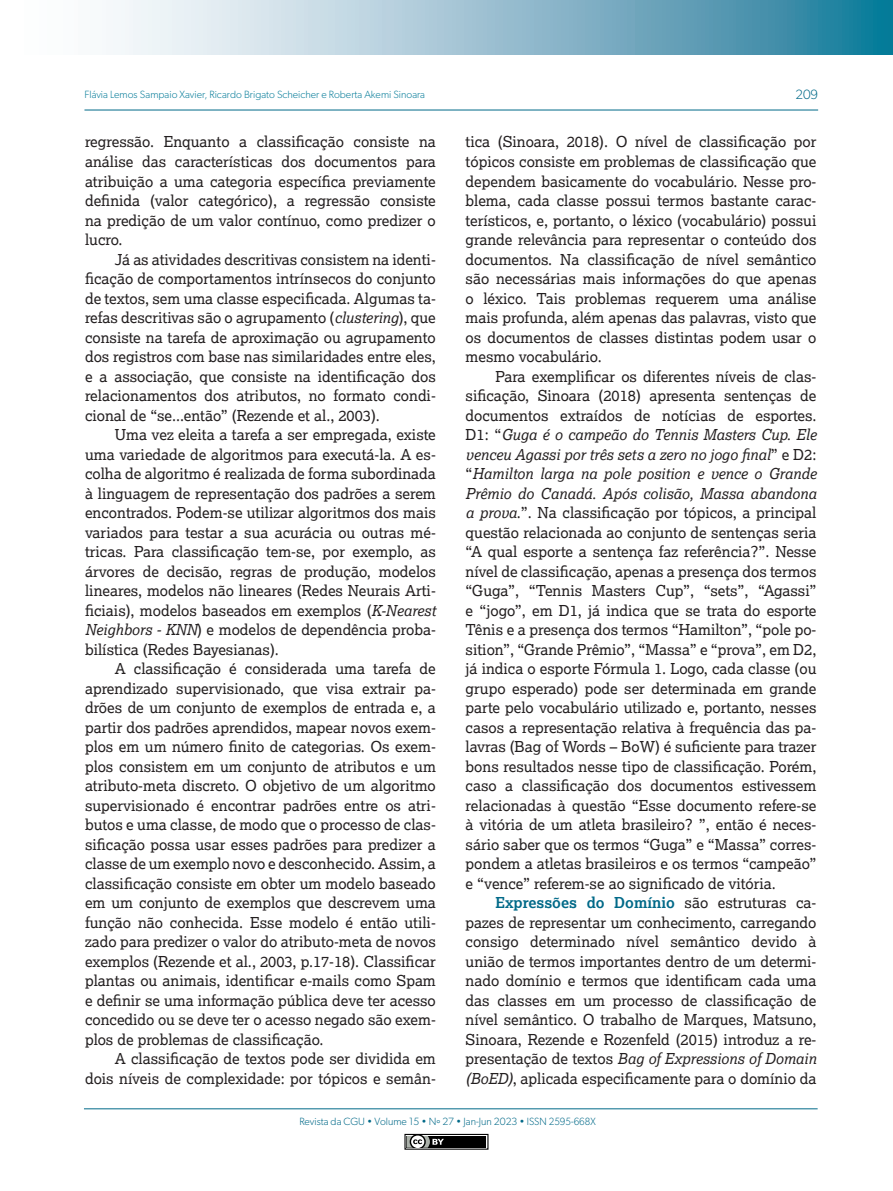
<style>
.page{position:relative;width:893px;height:1191px;background:#fff}
.page>*{position:absolute;margin:0;border:0;box-sizing:border-box;transform-origin:0 0}
.TEXTO_DUAS_COLUNAS{font:15px/19.5px "Lexia";color:#231f20;text-align:justify}
.t1{font:300 13.5px "Gibson";color:#006988}
.t2{font:300 10.5px "Gibson";color:#087d9a}
.t3{font:300 10.5px "Gibson";color:#006988}
.s1{font-style:italic}
.s2{font-weight:700;color:#006988}
</style>
<div class="page">
<svg style="left:113px;top:0;width:780px;height:54px;background:#92bdce"></svg>
<hr style="left:84px;top:110px;width:734px;height:1px;background:#006988">
<hr style="left:84px;top:1108px;width:734px;height:1px;background:#006988">
<div style="left:404px;top:1133px;width:84px;height:16px;border:1px solid #000"></div>
<div style="left:407px;top:1135px;width:79px;height:12px;background:#000"></div>
<svg style="left:407px;top:1135px;width:37px;height:12px"></svg>
<p class="t2" style="left:84px;top:88px;width:342px">Flávia Lemos Sampaio Xavier, Ricardo Brigato Scheicher e Roberta Akemi Sinoara</p>
<p class="t1" style="left:795px;top:86px;width:24px">209</p>
<p class="TEXTO_DUAS_COLUNAS" style="left:85px;top:132px;width:352px">regressão. Enquanto a classificação consiste na análise das características dos documentos para atribuição a uma categoria específica previamente definida (valor categórico), a regressão consiste na predição de um valor contínuo, como predizer o lucro.</p>
<p class="TEXTO_DUAS_COLUNAS" style="left:85px;top:249px;width:352px;text-indent:30px">Já as atividades descritivas consistem na identi&shy;ficação de comportamentos intrínsecos do conjunto de textos, sem uma classe especificada. Algumas ta&shy;refas descritivas são o agrupamento (<span class="s1">clustering</span>), que consiste na tarefa de aproximação ou agrupamento dos registros com base nas similaridades entre eles, e a associação, que consiste na identificação dos relacionamentos dos atributos, no formato condi&shy;cional de “se...então” (Rezende et al., 2003).</p>
<p class="TEXTO_DUAS_COLUNAS" style="left:85px;top:424px;width:352px;text-indent:30px">Uma vez eleita a tarefa a ser empregada, existe uma variedade de algoritmos para executá-la. A es&shy;colha de algoritmo é realizada de forma subordinada à linguagem de representação dos padrões a serem encontrados. Podem-se utilizar algoritmos dos mais variados para testar a sua acurácia ou outras mé&shy;tricas. Para classificação tem-se, por exemplo, as árvores de decisão, regras de produção, modelos lineares, modelos não lineares (Redes Neurais Arti&shy;ficiais), modelos baseados em exemplos (<span class="s1">K-Nearest Neighbors - KNN</span>) e modelos de dependência proba&shy;bilística (Redes Bayesianas).</p>
<p class="TEXTO_DUAS_COLUNAS" style="left:85px;top:658px;width:352px;text-indent:30px">A classificação é considerada uma tarefa de aprendizado supervisionado, que visa extrair pa&shy;drões de um conjunto de exemplos de entrada e, a partir dos padrões aprendidos, mapear novos exem&shy;plos em um número finito de categorias. Os exem&shy;plos consistem em um conjunto de atributos e um atributo-meta discreto. O objetivo de um algoritmo supervisionado é encontrar padrões entre os atri&shy;butos e uma classe, de modo que o processo de clas&shy;sificação possa usar esses padrões para predizer a classe de um exemplo novo e desconhecido. Assim, a classificação consiste em obter um modelo baseado em um conjunto de exemplos que descrevem uma função não conhecida. Esse modelo é então utili&shy;zado para predizer o valor do atributo-meta de novos exemplos (Rezende et al., 2003, p.17-18). Classificar plantas ou animais, identificar e-mails como Spam e definir se uma informação pública deve ter acesso concedido ou se deve ter o acesso negado são exem&shy;plos de problemas de classificação.</p>
<p class="TEXTO_DUAS_COLUNAS" style="left:85px;top:1048px;width:352px;text-align:right">A classificação de textos pode ser dividida em dois níveis de complexidade: por tópicos e semân-</p>
<p class="TEXTO_DUAS_COLUNAS" style="left:466px;top:132px;width:352px">tica (Sinoara, 2018). O nível de classificação por tópicos consiste em problemas de classificação que dependem basicamente do vocabulário. Nesse pro&shy;blema, cada classe possui termos bastante carac&shy;terísticos, e, portanto, o léxico (vocabulário) possui grande relevância para representar o conteúdo dos documentos. Na classificação de nível semântico são necessárias mais informações do que apenas o léxico. Tais problemas requerem uma análise mais profunda, além apenas das palavras, visto que os documentos de classes distintas podem usar o mesmo vocabulário.</p>
<p class="TEXTO_DUAS_COLUNAS" style="left:466px;top:366px;width:352px;text-indent:30px">Para exemplificar os diferentes níveis de clas&shy;sificação, Sinoara (2018) apresenta sentenças de documentos extraídos de notícias de esportes.<br>D1: “<span class="s1">Guga é o campeão do Tennis Masters Cup. Ele venceu Agassi por três sets a zero no jogo final</span>” e D2: “<span class="s1">Hamilton larga na pole position e vence o Grande Prêmio do Canadá. Após colisão, Massa abandona a prova</span>.”. Na classificação por tópicos, a principal questão relacionada ao conjunto de sentenças seria “A qual esporte a sentença faz referência?”. Nesse nível de classificação, apenas a presença dos termos “Guga”, “Tennis Masters Cup”, “sets”, “Agassi” e “jogo”, em D1, já indica que se trata do esporte Tênis e a presença dos termos “Hamilton”, “pole po&shy;sition”, “Grande Prêmio”, “Massa” e “prova”, em D2, já indica o esporte Fórmula 1. Logo, cada classe (ou grupo esperado) pode ser determinada em grande parte pelo vocabulário utilizado e, portanto, nesses casos a representação relativa à frequência das pa&shy;lavras (Bag of Words – BoW) é suficiente para trazer bons resultados nesse tipo de classificação. Porém, caso a classificação dos documentos estivessem relacionadas à questão “Esse documento refere-se à vitória de um atleta brasileiro? ”, então é neces&shy;sário saber que os termos “Guga” e “Massa” corres&shy;pondem a atletas brasileiros e os termos “campeão” e “vence” referem-se ao significado de vitória.</p>
<p class="TEXTO_DUAS_COLUNAS" style="left:466px;top:892px;width:352px;text-indent:30px"><span class="s2">Expressões do Domínio</span> são estruturas ca&shy;pazes de representar um conhecimento, carregando consigo determinado nível semântico devido à união de termos importantes dentro de um determi&shy;nado domínio e termos que identificam cada uma das classes em um processo de classificação de nível semântico. O trabalho de Marques, Matsuno, Sinoara, Rezende e Rozenfeld (2015) introduz a re&shy;presentação de textos <span class="s1">Bag of Expressions of Domain (BoED)</span>, aplicada especificamente para o domínio da</p>
<p class="t3" style="left:299px;top:1115px;width:298px">Revista da CGU • Volume 15 • Nº 27 • Jan-Jun 2023 • ISSN 2595-668X</p>
</div>
